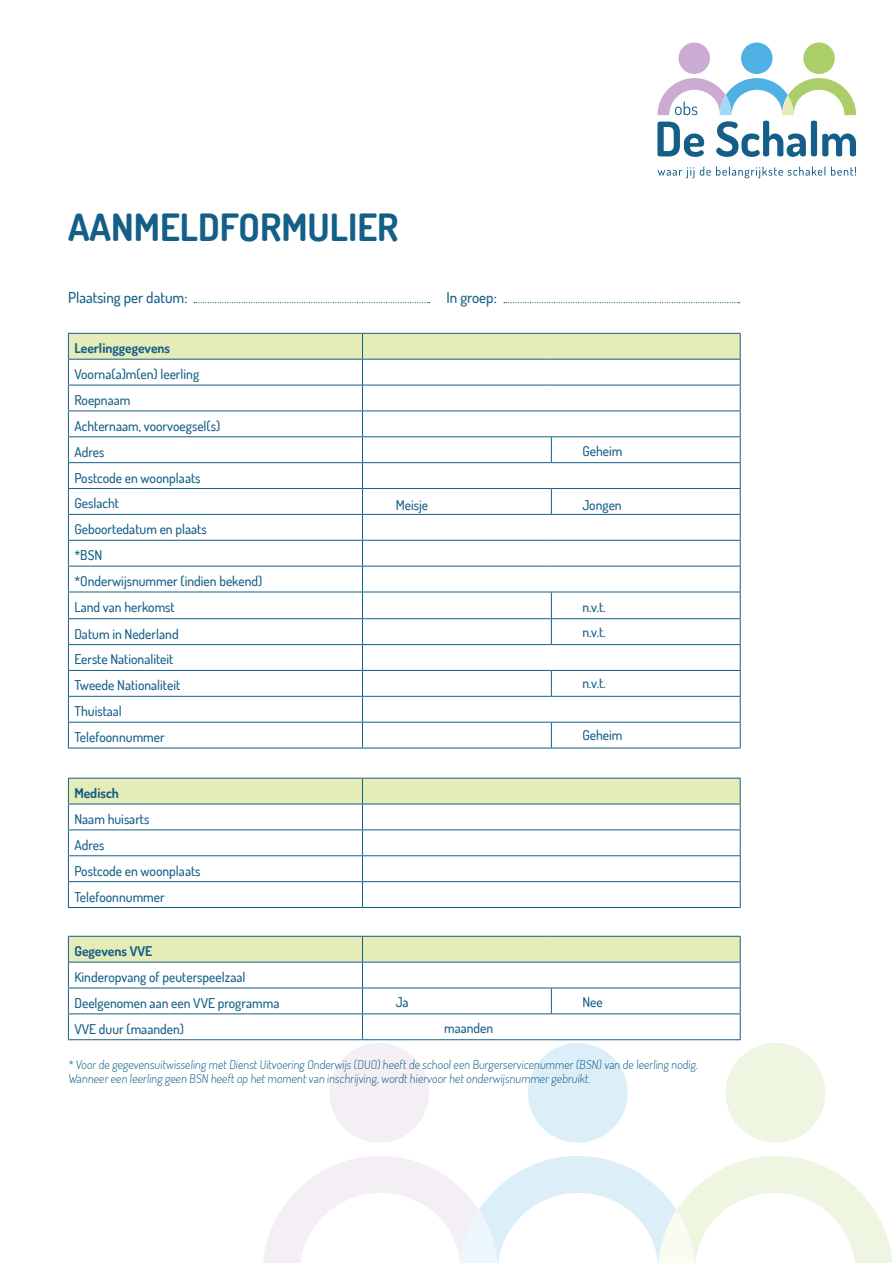
<style>
.page{position:relative;width:893px;height:1263px;background:#fff}
.page>*{position:absolute;margin:0;border:0;box-sizing:border-box;transform-origin:0 0}
.t1{font:700 37.5px "Dosis";color:#145f88}
.t2{font:500 15px "Dosis";color:#145f88}
.t3{font:500 13.5px/26px "Dosis";color:#145f88}
.t4{font:700 13.5px "Dosis";color:#145f88}
.t5{font:300 12px/14.4px "Dosis";color:#145f88}
</style>
<div class="page">
<div style="left:726px;top:1043px;width:99px;height:100px;background:#eef5e1;border-radius:50%"></div>
<div style="left:528px;top:1043px;width:100px;height:100px;background:#dceff9;border-radius:50%"></div>
<div style="left:329px;top:1043px;width:100px;height:100px;background:#f4eef5;border-radius:50%"></div>
<svg style="left:263px;top:1156px;width:630px;height:107px"></svg>
<svg style="left:657px;top:122px;width:47px;height:35px"></svg>
<svg style="left:716px;top:121px;width:140px;height:36px"></svg>
<div style="left:803px;top:43px;width:32px;height:31px;background:#abcd6a;border-radius:50%"></div>
<div style="left:741px;top:43px;width:31px;height:31px;background:#4fb0e4;border-radius:50%"></div>
<div style="left:678px;top:43px;width:32px;height:31px;background:#cbabd1;border-radius:50%"></div>
<svg style="left:657px;top:78px;width:199px;height:37px"></svg>
<svg style="left:658px;top:167px;width:167px;height:11px"></svg>
<svg style="left:831px;top:167px;width:25px;height:9px"></svg>
<svg style="left:194px;top:302px;width:236px;height:1px"></svg>
<svg style="left:504px;top:302px;width:236px;height:1px"></svg>
<svg style="left:68px;top:333px;width:673px;height:415px"></svg>
<hr style="left:68px;top:748px;width:294px;height:1px;background:#145f88">
<hr style="left:362px;top:748px;width:189px;height:1px;background:#145f88">
<hr style="left:551px;top:748px;width:190px;height:1px;background:#145f88">
<svg style="left:68px;top:778px;width:673px;height:129px"></svg>
<hr style="left:68px;top:907px;width:294px;height:1px;background:#145f88">
<hr style="left:362px;top:907px;width:379px;height:1px;background:#145f88">
<svg style="left:68px;top:936px;width:673px;height:103px"></svg>
<hr style="left:68px;top:1039px;width:294px;height:1px;background:#145f88">
<hr style="left:362px;top:1039px;width:189px;height:1px;background:#145f88">
<hr style="left:551px;top:1039px;width:190px;height:1px;background:#145f88">
<h1 class="t1" style="left:68px;top:203px;width:332px">AANMELDFORMULIER</h1>
<p class="t2" style="left:68px;top:287px;width:121px">Plaatsing per datum:</p>
<p class="t2" style="left:446px;top:287px;width:52px">In groep:</p>
<p class="t4" style="left:74px;top:339px;width:97px">Leerlinggegevens</p>
<p class="t3" style="left:74px;top:361px;width:189px">Voorna(a)m(en) leerling<br>Roepnaam<br>Achternaam, voorvoegsel(s)<br>Adres<br>Postcode en woonplaats<br>Geslacht<br>Geboortedatum en plaats<br>*BSN<br>*Onderwijsnummer (indien bekend)<br>Land van herkomst<br>Datum in Nederland<br>Eerste Nationaliteit<br>Tweede Nationaliteit<br>Thuistaal<br>Telefoonnummer</p>
<p class="t3" style="left:396px;top:491px;width:34px">Meisje</p>
<p class="t4" style="left:74px;top:784px;width:46px">Medisch</p>
<p class="t3" style="left:74px;top:806px;width:128px">Naam huisarts<br>Adres<br>Postcode en woonplaats<br>Telefoonnummer</p>
<p class="t4" style="left:74px;top:942px;width:80px">Gegevens VVE</p>
<p class="t3" style="left:74px;top:964px;width:206px">Kinderopvang of peuterspeelzaal<br>Deelgenomen aan een VVE programma<br>VVE duur (maanden)</p>
<p class="t3" style="left:396px;top:989px;width:14px">Ja</p>
<p class="t3" style="left:444px;top:1015px;width:51px">maanden</p>
<p class="t3" style="left:582px;top:438px;width:42px">Geheim</p>
<p class="t3" style="left:582px;top:491px;width:41px">Jongen</p>
<p class="t3" style="left:582px;top:593px;width:25px">n.v.t.</p>
<p class="t3" style="left:582px;top:619px;width:25px">n.v.t.</p>
<p class="t3" style="left:582px;top:670px;width:25px">n.v.t.</p>
<p class="t3" style="left:582px;top:722px;width:42px">Geheim</p>
<p class="t3" style="left:582px;top:988px;width:22px">Nee</p>
<p class="t5" style="left:68px;top:1057px;width:633px">* Voor de gegevensuitwisseling met Dienst Uitvoering Onderwijs (DUO) heeft de school een Burgerservicenummer (BSN) van de leerling nodig.<br>Wanneer een leerling geen BSN heeft op het moment van inschrijving, wordt hiervoor het onderwijsnummer gebruikt.</p>
</div>
